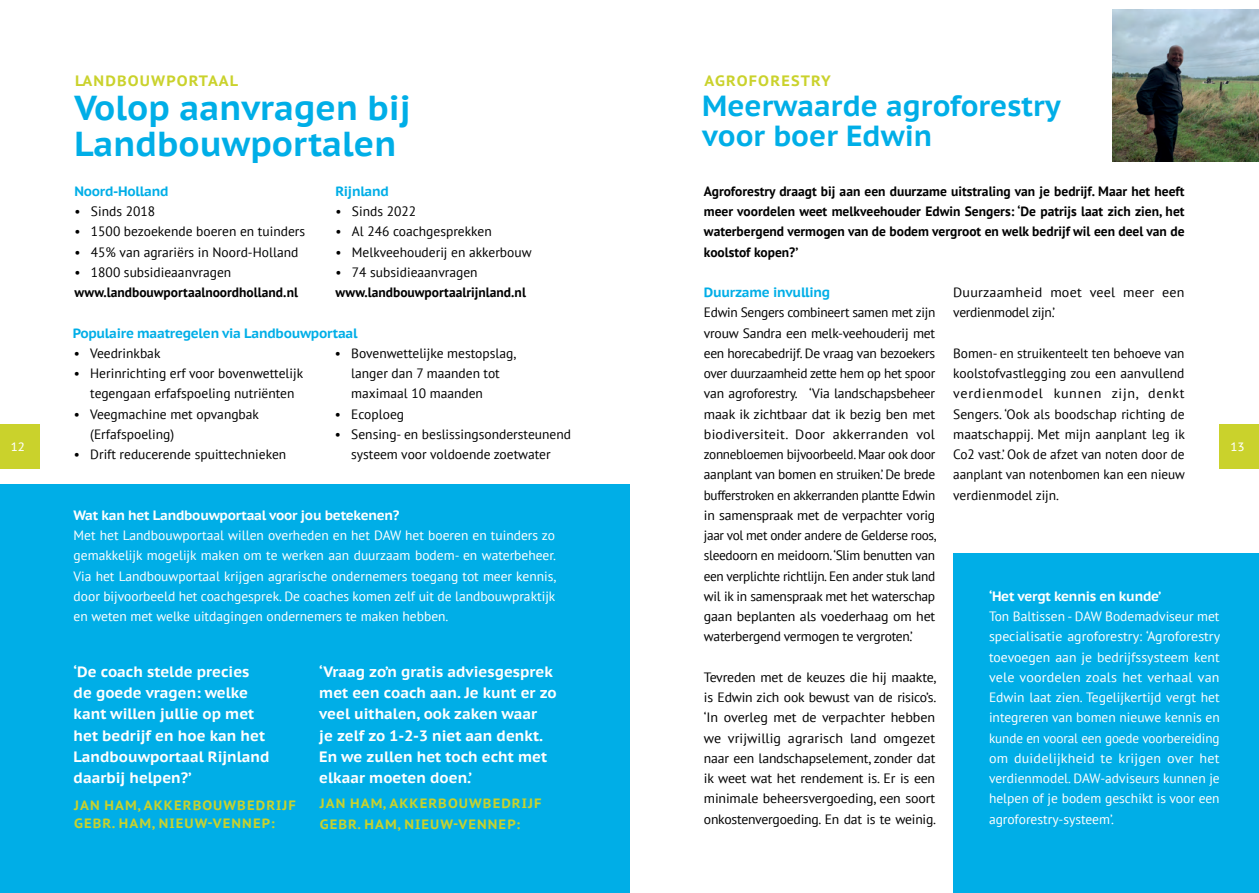
<style>
.page{position:relative;width:1259px;height:893px;background:#fff}
.page>*{position:absolute;margin:0;border:0;box-sizing:border-box;transform-origin:0 0}
.t1{font:700 34.5px/36px "PT Sans Caption";color:#00aee7}
.t2{font:700 28.95px/30.3px "PT Sans Caption";color:#00aee7}
.t3{font:700 15px/21.3px "PT Sans Caption";color:#fff}
.t4{font:700 15px "PT Sans Caption";letter-spacing:.075em;color:#cad22c}
.t5{font:13.5px/20.2px "PT Sans";color:#000;text-align:justify}
.t6{font:13.5px/20.2px "PT Sans";color:#fff;text-align:justify}
.t7{font:700 13.5px/20.2px "PT Sans";color:#000;text-align:justify}
.t8{font:700 13.5px/18.3px "PT Sans Caption";letter-spacing:.08em;color:#cad22c}
.t9{font:700 13.5px "PT Sans Caption";letter-spacing:-.02em;color:#00aee7}
.t10{font:700 13.5px "PT Sans Caption";letter-spacing:-.02em;color:#fff}
.t11{font:13.5px/20.2px "PT Sans";color:#000;scale:1.04 1}
.t12{font:12px "PT Sans Caption";color:#fff}
</style>
<div class="page">
<div style="left:0;top:485px;width:629px;height:408px;background:#00aee7"></div>
<div style="left:954px;top:554px;width:305px;height:339px;background:#00aee7"></div>
<div style="left:1219px;top:424px;width:40px;height:45px;background:#cad22c"></div>
<div style="left:0;top:424px;width:39px;height:45px;background:#cad22c"></div>
<img style="left:1112px;top:9px;width:147px;height:153px">
<p class="t4" style="left:75px;top:70px;width:165px">LANDBOUWPORTAAL</p>
<p class="t4" style="left:704px;top:70px;width:128px">AGROFORESTRY</p>
<h1 class="t1" style="left:74px;top:89px;width:338px">Volop aanvragen bij<br>Landbouwportalen</h1>
<h2 class="t2" style="left:702px;top:90px;width:360px">Meerwaarde agroforestry voor boer Edwin</h2>
<p class="t9" style="left:74px;top:182px;width:96px">Noord-Holland</p>
<p class="t5" style="left:74px;top:201px;width:82px">• Sinds 2018</p>
<p class="t5" style="left:74px;top:221px;width:232px">• 1500 bezoekende boeren en tuinders</p>
<p class="t5" style="left:74px;top:241px;width:225px">• 45% van agrariërs in Noord-Holland</p>
<p class="t5" style="left:74px;top:262px;width:158px">• 1800 subsidieaanvragen</p>
<p class="t7" style="left:74px;top:282px;width:225px">www.landbouwportaalnoordholland.nl</p>
<p class="t9" style="left:335px;top:182px;width:55px">Rijnland</p>
<p class="t5" style="left:335px;top:201px;width:82px">• Sinds 2022</p>
<p class="t5" style="left:335px;top:221px;width:158px">• Al 246 coachgesprekken</p>
<p class="t5" style="left:335px;top:241px;width:198px">• Melkveehouderij en akkerbouw</p>
<p class="t5" style="left:335px;top:262px;width:144px">• 74 subsidieaanvragen</p>
<p class="t7" style="left:335px;top:282px;width:192px">www.landbouwportaalrijnland.nl</p>
<p class="t7" style="left:704px;top:181px;width:482px">Agroforestry draagt bij aan een duurzame uitstraling van je bedrijf. Maar het heeft meer voordelen weet melkveehouder Edwin Sengers: ‘De patrijs laat zich zien, het waterbergend vermogen van de bodem vergroot en welk bedrijf wil een deel van de koolstof kopen?’</p>
<p class="t9" style="left:704px;top:283px;width:128px">Duurzame invulling</p>
<p class="t5" style="left:704px;top:302px;width:234px">Edwin Sengers combineert samen met zijn vrouw Sandra een melk-veehouderij met een horecabedrijf. De vraag van bezoekers over duurzaamheid zette hem op het spoor van agroforestry. ‘Via landschapsbeheer maak ik zichtbaar dat ik bezig ben met biodiversiteit. Door akkerranden vol zonnebloemen bijvoorbeeld. Maar ook door aanplant van bomen en struiken.’ De brede bufferstroken en akkerranden plantte Edwin in samenspraak met de verpachter vorig jaar vol met onder andere de Gelderse roos, sleedoorn en meidoorn. ‘Slim benutten van een verplichte richtlijn. Een ander stuk land wil ik in samenspraak met het waterschap gaan beplanten als voederhaag om het waterbergend vermogen te vergroten.’</p>
<p class="t5" style="left:704px;top:667px;width:234px">Tevreden met de keuzes die hij maakte, is Edwin zich ook bewust van de risico’s. ‘In overleg met de verpachter hebben we vrijwillig agrarisch land omgezet naar een landschapselement, zonder dat ik weet wat het rendement is. Er is een minimale beheersvergoeding, een soort onkostenvergoeding. En dat is te weinig.</p>
<p class="t11" style="left:953px;top:282px;width:224px">Duurzaamheid moet veel meer een verdienmodel zijn.’</p>
<p class="t5" style="left:953px;top:343px;width:233px">Bomen- en struikenteelt ten behoeve van koolstofvastlegging zou een aanvullend verdienmodel kunnen zijn, denkt Sengers. ‘Ook als boodschap richting de maatschappij. Met mijn aanplant leg ik Co2 vast.’ Ook de afzet van noten door de aanplant van notenbomen kan een nieuw verdienmodel zijn.</p>
<p class="t9" style="left:73px;top:324px;width:286px">Populaire maatregelen via Landbouwportaal</p>
<p class="t5" style="left:74px;top:343px;width:88px">• Veedrinkbak</p>
<p class="t5" style="left:74px;top:363px;width:231px;text-align:center">• Herinrichting erf voor bovenwettelijk tegengaan erfafspoeling nutriënten</p>
<p class="t5" style="left:90px;top:403px;width:170px;text-indent:-16px">• Veegmachine met opvangbak (Erfafspoeling)</p>
<p class="t5" style="left:74px;top:444px;width:214px">• Drift reducerende spuittechnieken</p>
<p class="t5" style="left:351px;top:343px;width:166px;text-align:left;text-indent:-16px">• Bovenwettelijke mestopslag, langer dan 7 maanden tot maximaal 10 maanden</p>
<p class="t5" style="left:335px;top:403px;width:71px">• Ecoploeg</p>
<p class="t5" style="left:335px;top:424px;width:238px;text-align:center">• Sensing- en beslissingsondersteunend systeem voor voldoende zoetwater</p>
<p class="t12" style="left:11px;top:439px;width:16px">12</p>
<p class="t12" style="left:1230px;top:439px;width:16px">13</p>
<p class="t10" style="left:74px;top:506px;width:327px">Wat kan het Landbouwportaal voor jou betekenen?</p>
<p class="t6" style="left:74px;top:525px;width:484px">Met het Landbouwportaal willen overheden en het DAW het boeren en tuinders zo gemakkelijk mogelijk maken om te werken aan duurzaam bodem- en waterbeheer.<br>Via het Landbouwportaal krijgen agrarische ondernemers toegang tot meer kennis, door bijvoorbeeld het coachgesprek. De coaches komen zelf uit de landbouwpraktijk en weten met welke uitdagingen ondernemers te maken hebben.</p>
<p class="t10" style="left:989px;top:587px;width:174px">‘Het vergt kennis en kunde’</p>
<p class="t6" style="left:989px;top:606px;width:233px">Ton Baltissen - DAW Bodemadviseur met specialisatie agroforestry: ‘Agroforestry toevoegen aan je bedrijfssysteem kent vele voordelen zoals het verhaal van Edwin laat zien. Tegelijkertijd vergt het integreren van bomen nieuwe kennis en kunde en vooral een goede voorbereiding om duidelijkheid te krijgen over het verdienmodel. DAW-adviseurs kunnen je helpen of je bodem geschikt is voor een agroforestry-systeem’.</p>
<p class="t3" style="left:74px;top:661px;width:197px">‘De coach stelde precies de goede vragen: welke kant willen jullie op met het bedrijf en hoe kan het<br>Landbouwportaal Rijnland daarbij helpen?’</p>
<p class="t8" style="left:74px;top:795px;width:223px">JAN HAM, AKKERBOUWBEDRIJF<br>GEBR. HAM, NIEUW-VENNEP:</p>
<p class="t3" style="left:319px;top:661px;width:239px">‘Vraag zo’n gratis adviesgesprek met een coach aan. Je kunt er zo veel uithalen, ook zaken waar<br>je zelf zo 1-2-3 niet aan denkt.<br>En we zullen het toch echt met elkaar moeten doen.’</p>
<p class="t8" style="left:320px;top:792px;width:223px;line-height:21.3px">JAN HAM, AKKERBOUWBEDRIJF<br>GEBR. HAM, NIEUW-VENNEP:</p>
</div>
